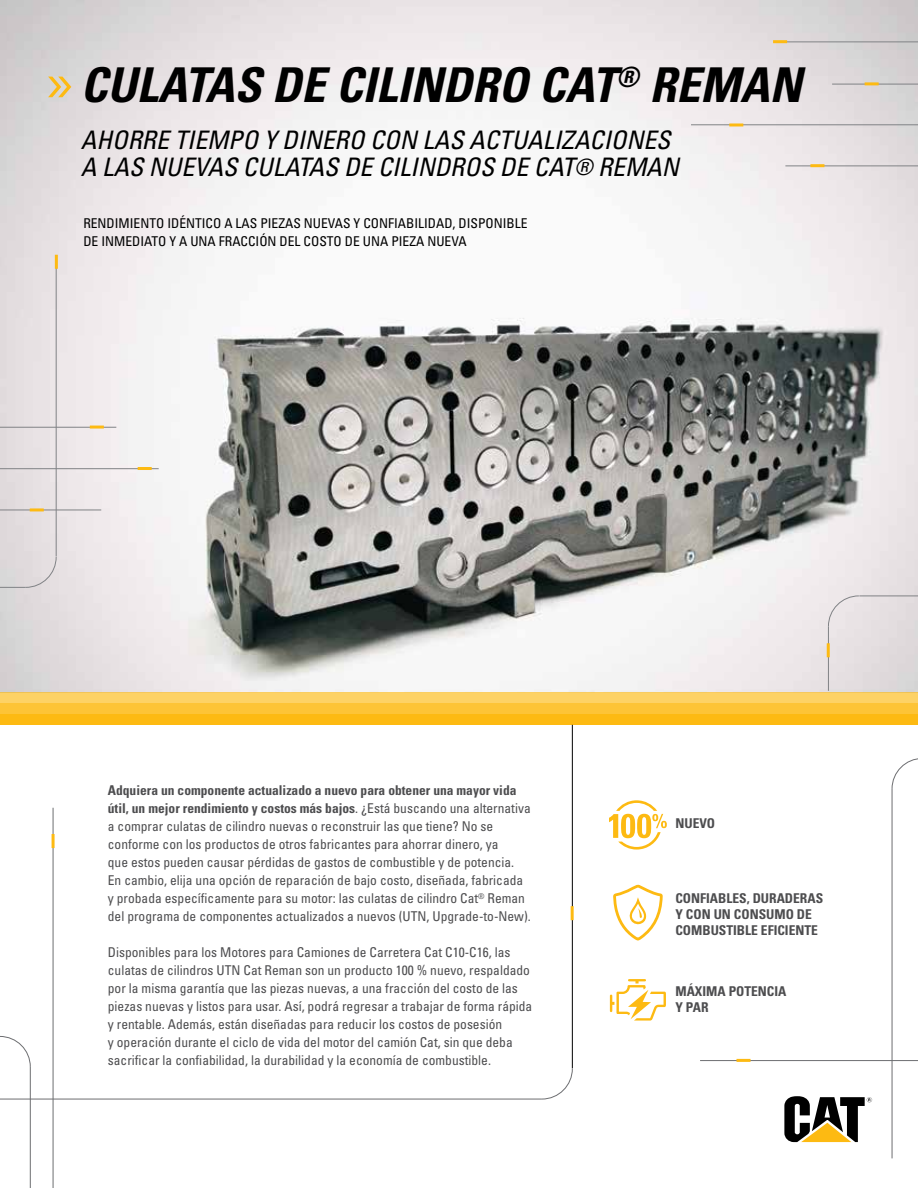
<style>
.page{position:relative;width:918px;height:1188px;background:#fff}
.page>*{position:absolute;margin:0;border:0;box-sizing:border-box;transform-origin:0 0}
.t1{font:italic 700 condensed 48px "Univers LT Std";color:#000}
.t2{font:italic condensed 25.5px/27px "Univers LT Std";color:#000}
.t3{font:condensed 13.5px/18px "Univers LT Std";color:#4d4d4f}
.t4{font:condensed 13.5px/18px "Univers LT Std";color:#000}
.t5{font:700 condensed 13.5px/16.2px "Univers LT Std";color:#4d4d4f}
.s1{font-size:22.5px}
.s2{font-weight:700}
</style>
<div class="page">
<img style="left:0;top:0;width:918px;height:692px">
<svg style="left:784px;top:1096px;width:88px;height:46px"></svg>
<div style="left:0;top:714px;width:918px;height:11px;background:#fdba12"></div>
<div style="left:0;top:703px;width:918px;height:11px;background:#fdc436"></div>
<div style="left:0;top:692px;width:918px;height:11px;background:#fdd265"></div>
<hr style="left:700px;top:1060px;width:218px;height:1px;background:#6d6e71">
<hr style="left:736px;top:1059px;width:15px;height:3px;background:#fdba12">
<svg style="left:48px;top:77px;width:23px;height:20px"></svg>
<hr style="left:0;top:427px;width:116px;height:1px;background:#808285">
<hr style="left:0;top:510px;width:101px;height:1px;background:#808285">
<hr style="left:0;top:468px;width:159px;height:1px;background:#808285">
<hr style="left:30px;top:508px;width:14px;height:3px;background:#fdba12">
<hr style="left:90px;top:426px;width:14px;height:3px;background:#fdba12">
<hr style="left:138px;top:467px;width:14px;height:3px;background:#fdba12">
<hr style="left:691px;top:125px;width:227px;height:1px;background:#808285">
<hr style="left:832px;top:84px;width:86px;height:1px;background:#808285">
<hr style="left:785px;top:166px;width:133px;height:1px;background:#808285">
<hr style="left:777px;top:42px;width:141px;height:1px;background:#808285">
<hr style="left:729px;top:123px;width:14px;height:3px;background:#fdba12">
<hr style="left:865px;top:82px;width:14px;height:3px;background:#fdba12">
<hr style="left:810px;top:164px;width:14px;height:3px;background:#fdba12">
<hr style="left:773px;top:40px;width:14px;height:3px;background:#fdba12">
<svg style="left:0;top:557px;width:57px;height:31px;background:#dbd7d8"></svg>
<hr style="left:56px;top:258px;width:1px;height:298px;background:#808285">
<svg style="left:828px;top:596px;width:31px;height:31px"></svg>
<hr style="left:828px;top:626px;width:1px;height:65px;background:#808285">
<hr style="left:859px;top:596px;width:59px;height:1px;background:#808285">
<hr style="left:55px;top:255px;width:3px;height:14px;background:#fdba12">
<hr style="left:827px;top:643px;width:3px;height:14px;background:#fdba12">
<svg style="left:609px;top:800px;width:58px;height:50px"></svg>
<svg style="left:613px;top:884px;width:50px;height:56px"></svg>
<svg style="left:610px;top:979px;width:56px;height:42px"></svg>
<hr style="left:30px;top:1067px;width:1px;height:121px;background:#6d6e71">
<svg style="left:0;top:1036px;width:31px;height:31px"></svg>
<hr style="left:53px;top:808px;width:1px;height:380px;background:#6d6e71">
<hr style="left:52px;top:834px;width:3px;height:14px;background:#fdba12">
<hr style="left:572px;top:725px;width:1px;height:343px;background:#000">
<hr style="left:571px;top:906px;width:3px;height:14px;background:#fdba12">
<hr style="left:0;top:1099px;width:542px;height:1px;background:#6d6e71">
<svg style="left:542px;top:1068px;width:31px;height:31px"></svg>
<hr style="left:892px;top:789px;width:1px;height:369px;background:#6d6e71">
<svg style="left:892px;top:758px;width:26px;height:31px"></svg>
<p class="t1" style="left:80px;top:55px;width:723px">CULATAS DE CILINDRO CAT<sup>®</sup> REMAN</p>
<p class="t2" style="left:81px;top:127px;width:599px">AHORRE TIEMPO Y DINERO CON LAS ACTUALIZACIONES<br>A LAS NUEVAS CULATAS DE CILINDROS DE CAT<span class="s1">®</span> REMAN</p>
<p class="t4" style="left:83px;top:214px;width:446px">RENDIMIENTO IDÉNTICO A LAS PIEZAS NUEVAS Y CONFIABILIDAD, DISPONIBLE<br>DE INMEDIATO Y A UNA FRACCIÓN DEL COSTO DE UNA PIEZA NUEVA</p>
<p class="t3" style="left:108px;top:781px;width:424px"><span class="s2">Adquiera un componente actualizado a nuevo para obtener una mayor vida útil, un mejor rendimiento y costos más bajos</span>. ¿Está buscando una alternativa a comprar culatas de cilindro nuevas o reconstruir las que tiene? No se conforme con los productos de otros fabricantes para ahorrar dinero, ya<br>que estos pueden causar pérdidas de gastos de combustible y de potencia.<br>En cambio, elija una opción de reparación de bajo costo, diseñada, fabricada y probada específicamente para su motor: las culatas de cilindro Cat<sup>®</sup> Reman del programa de componentes actualizados a nuevos (UTN, Upgrade-to-New).</p>
<p class="t3" style="left:108px;top:943px;width:426px">Disponibles para los Motores para Camiones de Carretera Cat C10-C16, las culatas de cilindros UTN Cat Reman son un producto 100 % nuevo, respaldado por la misma garantía que las piezas nuevas, a una fracción del costo de las piezas nuevas y listos para usar. Así, podrá regresar a trabajar de forma rápida y rentable. Además, están diseñadas para reducir los costos de posesión<br>y operación durante el ciclo de vida del motor del camión Cat, sin que deba sacrificar la confiabilidad, la durabilidad y la economía de combustible.</p>
<p class="t5" style="left:675px;top:815px;width:41px">NUEVO</p>
<p class="t5" style="left:675px;top:890px;width:149px">CONFIABLES, DURADERAS<br>Y CON UN CONSUMO DE<br>COMBUSTIBLE EFICIENTE</p>
<p class="t5" style="left:675px;top:983px;width:113px">MÁXIMA POTENCIA<br>Y PAR</p>
</div>
